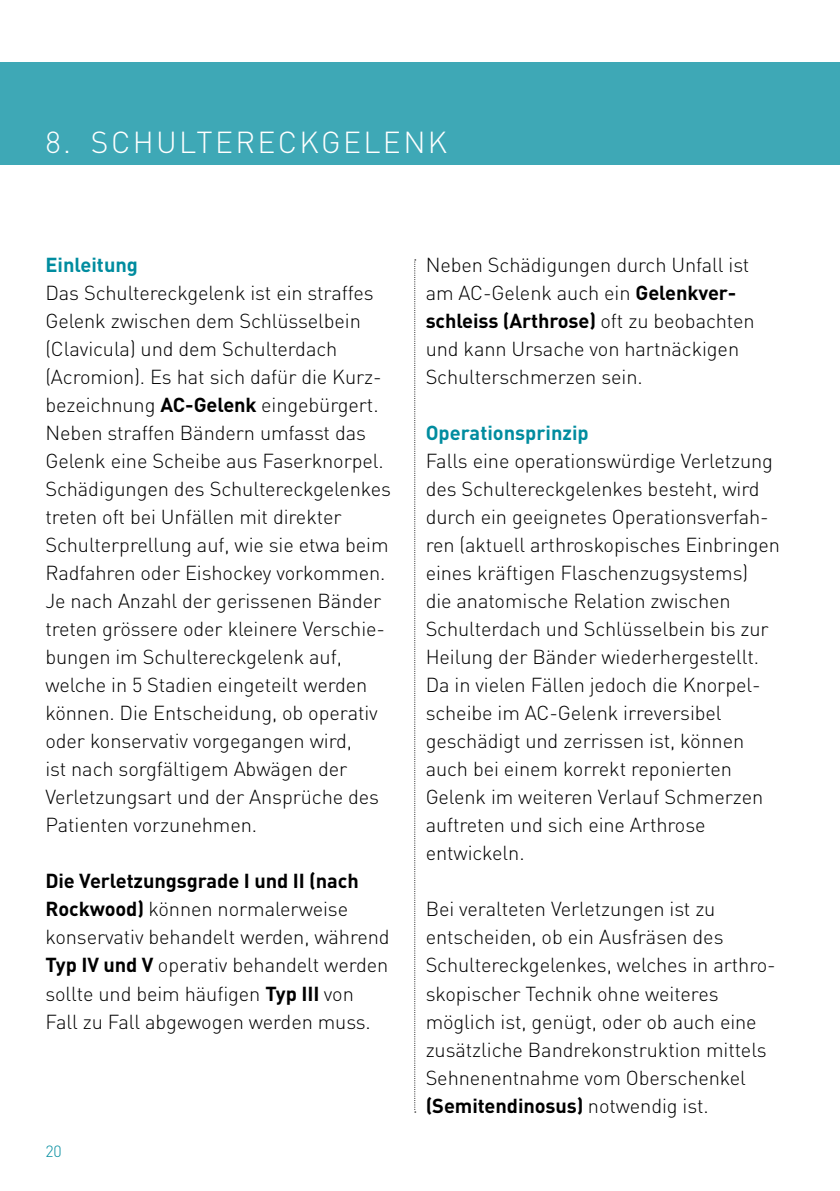
<style>
.page{position:relative;width:840px;height:1191px;background:#fff}
.page>*{position:absolute;margin:0;border:0;box-sizing:border-box;transform-origin:0 0}
.t1{font:300 30px "DIN";letter-spacing:.08em;color:#fff}
.t2{font:300 20px/28px "DIN";letter-spacing:-.005em;color:#000}
.t3{font:700 20px "DIN";color:#008c9f}
.t4{font:300 16px "DIN";color:#008c9f}
.s1{font-weight:700}
</style>
<div class="page">
<div style="left:0;top:62px;width:839px;height:102px;background:#3ea8b6"></div>
<svg style="left:414px;top:259px;width:1px;height:853px"></svg>
<h1 class="t1" style="left:45px;top:124px;width:403px">8. SCHULTERECKGELENK</h1>
<p class="t3" style="left:45px;top:252px;width:94px">Einleitung</p>
<p class="t2" style="left:45px;top:279px;width:347px">Das Schultereckgelenk ist ein straffes Gelenk zwischen dem Schlüsselbein (Clavicula) und dem Schulterdach (Acromion). Es hat sich dafür die Kurz&shy;bezeichnung <span class="s1">AC-Gelenk</span> eingebürgert.<br>Neben straffen Bändern umfasst das Gelenk eine Scheibe aus Faserknorpel.<br>Schädigungen des Schultereckgelenkes treten oft bei Unfällen mit direkter Schulterprellung auf, wie sie etwa beim Radfahren oder Eishockey vorkommen.<br>Je nach Anzahl der gerissenen Bänder treten grössere oder kleinere Verschie&shy;bungen im Schultereckgelenk auf, welche in 5 Stadien eingeteilt werden können. Die Entscheidung, ob operativ oder konservativ vorgegangen wird,<br>ist nach sorgfältigem Abwägen der Verletzungsart und der Ansprüche des Patienten vorzunehmen.</p>
<p class="t2" style="left:45px;top:867px;width:345px"><span class="s1">Die Verletzungsgrade I und II (nach Rockwood)</span> können normalerweise konservativ behandelt werden, während <span class="s1">Typ IV und V</span> operativ behandelt werden sollte und beim häufigen <span class="s1">Typ III</span> von Fall zu Fall abgewogen werden muss.</p>
<p class="t4" style="left:45px;top:1141px;width:18px">20</p>
<p class="t2" style="left:425px;top:251px;width:330px">Neben Schädigungen durch Unfall ist am AC-Gelenk auch ein <span class="s1">Gelenkver&shy;schleiss (Arthrose)</span> oft zu beobachten und kann Ursache von hartnäckigen Schulterschmerzen sein.</p>
<p class="t3" style="left:425px;top:420px;width:165px">Operationsprinzip</p>
<p class="t2" style="left:425px;top:447px;width:356px">Falls eine operationswürdige Verletzung des Schultereckgelenkes besteht, wird durch ein geeignetes Operationsverfah&shy;ren (aktuell arthroskopisches Einbringen eines kräftigen Flaschenzugsystems)<br>die anatomische Relation zwischen Schulterdach und Schlüsselbein bis zur Heilung der Bänder wiederhergestellt.<br>Da in vielen Fällen jedoch die Knorpel&shy;scheibe im AC-Gelenk irreversibel geschädigt und zerrissen ist, können auch bei einem korrekt reponierten Gelenk im weiteren Verlauf Schmerzen auftreten und sich eine Arthrose entwickeln.</p>
<p class="t2" style="left:425px;top:895px;width:351px">Bei veralteten Verletzungen ist zu entscheiden, ob ein Ausfräsen des Schultereckgelenkes, welches in arthro&shy;skopischer Technik ohne weiteres möglich ist, genügt, oder ob auch eine zusätzliche Bandrekonstruktion mittels Sehnenentnahme vom Oberschenkel <span class="s1">(Semitendinosus)</span> notwendig ist.</p>
</div>
